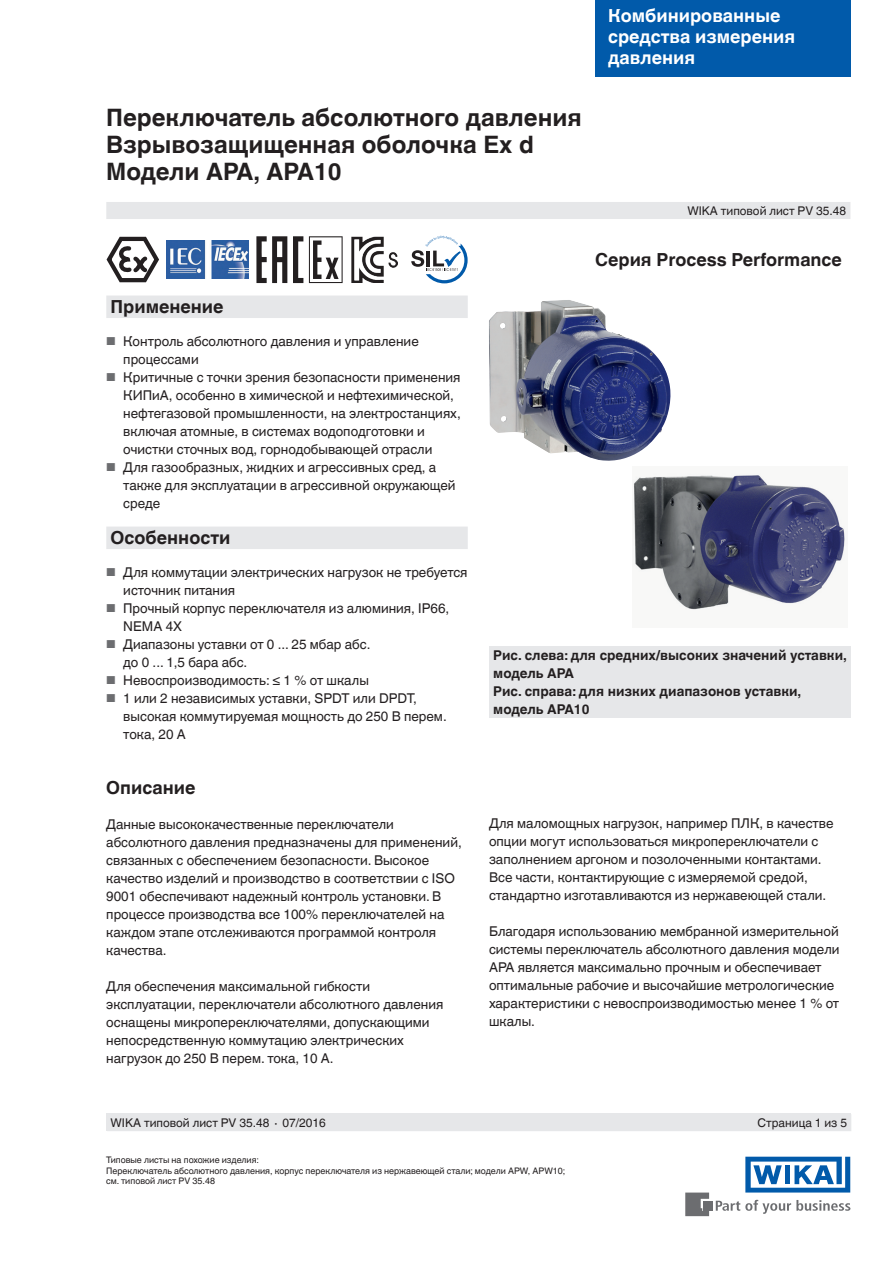
<style>
.page{position:relative;width:893px;height:1263px;background:#fff}
.page>*{position:absolute;margin:0;border:0;box-sizing:border-box;transform-origin:0 0}
.t1{font:700 24px/27px "Helvetica World";color:#231f20}
.t2{font:700 18px "Helvetica World";color:#231f20}
.t3{font:700 18px/21px "Helvetica World";color:#fff}
.t4{font:13.5px/18px "Helvetica World";color:#231f20}
.t5{font:700 13.5px/18px "Helvetica World";color:#231f20}
.t6{font:12px "Helvetica World";color:#231f20}
.t7{font:9px/10.5px "Helvetica World";color:#231f20}
.s1{font-size:11.55px;color:#6c6d70}
</style>
<div class="page">
<svg style="left:716px;top:1200px;width:134px;height:14px"></svg>
<div style="left:703px;top:1201px;width:9px;height:9px;background:#6c6d70"></div>
<svg style="left:685px;top:1192px;width:24px;height:24px"></svg>
<svg style="left:745px;top:1157px;width:105px;height:35px"></svg>
<div style="left:595px;top:0;width:255px;height:77px;background:#015aaa"></div>
<div style="left:106px;top:202px;width:744px;height:17px;background:#e6e7e9"></div>
<div style="left:106px;top:1113px;width:744px;height:18px;background:#e6e7e9"></div>
<img style="left:489px;top:300px;width:182px;height:161px">
<img style="left:633px;top:474px;width:212px;height:136px">
<div style="left:106px;top:295px;width:362px;height:23px;background:#e6e7e9"></div>
<div style="left:106px;top:526px;width:362px;height:23px;background:#e6e7e9"></div>
<svg style="left:106px;top:236px;width:53px;height:47px"></svg>
<img style="left:167px;top:241px;width:81px;height:37px">
<svg style="left:293px;top:236px;width:10px;height:47px"></svg>
<svg style="left:256px;top:236px;width:31px;height:47px"></svg>
<svg style="left:309px;top:236px;width:34px;height:47px"></svg>
<svg style="left:411px;top:236px;width:57px;height:47px"></svg>
<img style="left:351px;top:237px;width:47px;height:45px">
<div style="left:489px;top:646px;width:361px;height:72px;background:#e6e7e9"></div>
<h2 class="t3" style="left:608px;top:5px;width:189px">Комбинированные средства измерения давления</h2>
<h1 class="t1" style="left:106px;top:104px;width:477px">Переключатель абсолютного давления<br>Взрывозащищенная оболочка Ex d<br>Модели APA, APA10</h1>
<p class="t6" style="left:687px;top:204px;width:160px">WIKA типовой лист PV 35.48</p>
<h2 class="t2" style="left:595px;top:249px;width:248px">Серия Process Performance</h2>
<h2 class="t2" style="left:111px;top:296px;width:114px">Применение</h2>
<p class="t4" style="left:123px;top:332px;width:297px;text-indent:-17px"><span class="s1">■</span> Контроль абсолютного давления и управление процессами</p>
<p class="t4" style="left:123px;top:368px;width:339px;text-indent:-17px"><span class="s1">■</span> Критичные с точки зрения безопасности применения КИПиА, особенно в химической и нефтехимической, нефтегазовой промышленности, на электростанциях, включая атомные, в системах водоподготовки и очистки сточных вод, горнодобывающей отрасли</p>
<p class="t4" style="left:123px;top:458px;width:334px;text-indent:-17px"><span class="s1">■</span> Для газообразных, жидких и агрессивных сред, а также для эксплуатации в агрессивной окружающей среде</p>
<h2 class="t2" style="left:111px;top:527px;width:122px">Особенности</h2>
<p class="t4" style="left:123px;top:563px;width:346px;text-indent:-17px"><span class="s1">■</span> Для коммутации электрических нагрузок не требуется источник питания</p>
<p class="t4" style="left:123px;top:599px;width:327px;text-indent:-17px"><span class="s1">■</span> Прочный корпус переключателя из алюминия, IP66,<br>NEMA 4X</p>
<p class="t4" style="left:123px;top:635px;width:249px;text-indent:-17px"><span class="s1">■</span> Диапазоны уставки от 0 ... 25 мбар абс. до 0 ... 1,5 бара абс.</p>
<p class="t4" style="left:106px;top:671px;width:264px"><span class="s1">■</span> Невоспроизводимость: ≤ 1 % от шкалы</p>
<p class="t4" style="left:123px;top:689px;width:325px;text-indent:-17px"><span class="s1">■</span> 1 или 2 независимых уставки, SPDT или DPDT, высокая коммутируемая мощность до 250 В перем. тока, 20 A</p>
<h2 class="t2" style="left:106px;top:777px;width:91px">Описание</h2>
<p class="t4" style="left:106px;top:815px;width:357px">Данные высококачественные переключатели абсолютного давления предназначены для применений, связанных с обеспечением безопасности. Высокое качество изделий и производство в соответствии с ISO 9001 обеспечивают надежный контроль установки. В процессе производства все 100% переключателей на каждом этапе отслеживаются программой контроля качества.</p>
<p class="t4" style="left:106px;top:977px;width:339px">Для обеспечения максимальной гибкости эксплуатации, переключатели абсолютного давления оснащены микропереключателями, допускающими непосредственную коммутацию электрических нагрузок до 250 В перем. тока, 10 А.</p>
<p class="t6" style="left:111px;top:1116px;width:217px">WIKA типовой лист PV 35.48 ∙ 07/2016</p>
<p class="t5" style="left:493px;top:646px;width:355px">Рис. слева: для средних/высоких значений уставки, модель APA<br>Рис. справа: для низких диапазонов уставки, модель APA10</p>
<p class="t4" style="left:489px;top:814px;width:346px">Для маломощных нагрузок, например ПЛК, в качестве опции могут использоваться микропереключатели с заполнением аргоном и позолоченными контактами.<br>Все части, контактирующие с измеряемой средой, стандартно изготавливаются из нержавеющей стали.</p>
<p class="t4" style="left:489px;top:922px;width:352px">Благодаря использованию мембранной измерительной системы переключатель абсолютного давления модели APA является максимально прочным и обеспечивает оптимальные рабочие и высочайшие метрологические характеристики с невоспроизводимостью менее 1 % от шкалы.</p>
<p class="t6" style="left:757px;top:1116px;width:91px">Страница 1 из 5</p>
<p class="t7" style="left:106px;top:1155px;width:461px">Типовые листы на похожие изделия:<br>Переключатель абсолютного давления, корпус переключателя из нержавеющей стали; модели APW, APW10; см. типовой лист PV 35.48</p>
</div>
